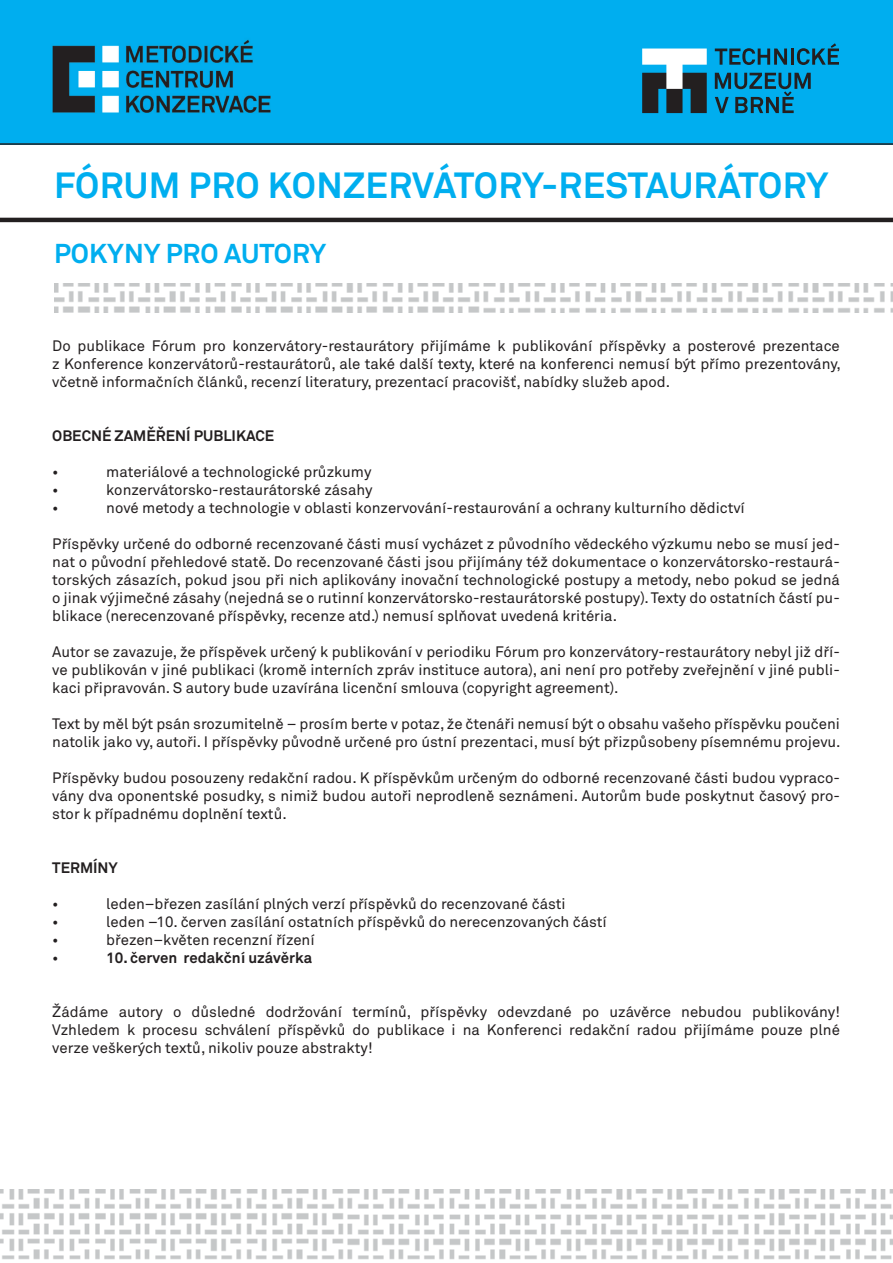
<style>
.page{position:relative;width:893px;height:1263px;background:#fff}
.page>*{position:absolute;margin:0;border:0;box-sizing:border-box;transform-origin:0 0}
.t1{font:700 36px "Akkurat CE";letter-spacing:.005em;color:#00aeef}
.t2{font:700 27px "Akkurat CE";color:#00aeef}
.t3{font:15px/18px "Akkurat CE";color:#231f20;text-align:justify}
.t4{font:700 15px "Akkurat CE";color:#231f20}
</style>
<div class="page">
<hr style="left:0;top:218px;width:893px;height:4px;background:#231f20">
<img style="left:0;top:1189px;width:893px;height:71px">
<div style="left:0;top:0;width:893px;height:145px;background:#00aeef"></div>
<svg style="left:715px;top:48px;width:72px;height:17px"></svg>
<hr style="left:791px;top:49px;width:3px;height:16px;background:#231f20">
<svg style="left:797px;top:43px;width:42px;height:22px"></svg>
<svg style="left:715px;top:73px;width:96px;height:40px;background:#0c7ba6"></svg>
<svg style="left:642px;top:49px;width:65px;height:64px"></svg>
<img style="left:37px;top:30px;width:249px;height:99px">
<img style="left:54px;top:283px;width:839px;height:29px">
<p class="t1" style="left:54px;top:163px;width:776px">FÓRUM PRO KONZERVÁTORY-RESTAURÁTORY</p>
<p class="t2" style="left:54px;top:236px;width:274px">POKYNY PRO AUTORY</p>
<p class="t3" style="left:52px;top:337px;width:790px">Do publikace Fórum pro konzervátory-restaurátory přijímáme k publikování příspěvky a posterové prezentace z Konference konzervátorů-restaurátorů, ale také další texty, které na konferenci nemusí být přímo prezentovány, včetně informačních článků, recenzí literatury, prezentací pracovišť, nabídky služeb apod.</p>
<p class="t4" style="left:52px;top:426px;width:224px">OBECNÉ ZAMĚŘENÍ PUBLIKACE</p>
<p class="t3" style="left:52px;top:463px;width:8px">•</p>
<p class="t3" style="left:106px;top:463px;width:267px">materiálové a technologické průzkumy</p>
<p class="t3" style="left:52px;top:481px;width:8px">•</p>
<p class="t3" style="left:106px;top:481px;width:268px">konzervátorsko-restaurátorské zásahy</p>
<p class="t3" style="left:52px;top:499px;width:8px">•</p>
<p class="t3" style="left:106px;top:499px;width:640px">nové metody a technologie v oblasti konzervování-restaurování a ochrany kulturního dědictví</p>
<p class="t3" style="left:52px;top:535px;width:789px">Příspěvky určené do odborné recenzované části musí vycházet z původního vědeckého výzkumu nebo se musí jed&shy;nat o původní přehledové statě. Do recenzované části jsou přijímány též dokumentace o konzervátorsko-restaurá&shy;torských zásazích, pokud jsou při nich aplikovány inovační technologické postupy a metody, nebo pokud se jedná o jinak výjimečné zásahy (nejedná se o rutinní konzervátorsko-restaurátorské postupy). Texty do ostatních částí pu&shy;blikace (nerecenzované příspěvky, recenze atd.) nemusí splňovat uvedená kritéria.</p>
<p class="t3" style="left:52px;top:643px;width:789px">Autor se zavazuje, že příspěvek určený k publikování v periodiku Fórum pro konzervátory-restaurátory nebyl již dří&shy;ve publikován v jiné publikaci (kromě interních zpráv instituce autora), ani není pro potřeby zveřejnění v jiné publi&shy;kaci připravován. S autory bude uzavírána licenční smlouva (copyright agreement).</p>
<p class="t3" style="left:52px;top:715px;width:790px">Text by měl být psán srozumitelně – prosím berte v potaz, že čtenáři nemusí být o obsahu vašeho příspěvku poučeni natolik jako vy, autoři. I příspěvky původně určené pro ústní prezentaci, musí být přizpůsobeny písemnému projevu.</p>
<p class="t3" style="left:52px;top:769px;width:789px">Příspěvky budou posouzeny redakční radou. K příspěvkům určeným do odborné recenzované části budou vypraco&shy;vány dva oponentské posudky, s nimiž budou autoři neprodleně seznámeni. Autorům bude poskytnut časový pro&shy;stor k případnému doplnění textů.</p>
<p class="t4" style="left:52px;top:858px;width:67px">TERMÍNY</p>
<p class="t3" style="left:52px;top:895px;width:8px">•</p>
<p class="t3" style="left:106px;top:895px;width:461px">leden–březen zasílání plných verzí příspěvků do recenzované části</p>
<p class="t3" style="left:52px;top:913px;width:8px">•</p>
<p class="t3" style="left:106px;top:913px;width:502px">leden –10. červen zasílání ostatních příspěvků do nerecenzovaných částí</p>
<p class="t3" style="left:52px;top:931px;width:8px">•</p>
<p class="t3" style="left:106px;top:931px;width:210px">březen–květen recenzní řízení</p>
<p class="t3" style="left:52px;top:949px;width:8px">•</p>
<p class="t4" style="left:106px;top:948px;width:207px">10. červen redakční uzávěrka</p>
<p class="t3" style="left:52px;top:1003px;width:789px">Žádáme autory o důsledné dodržování termínů, příspěvky odevzdané po uzávěrce nebudou publikovány!<br>Vzhledem k procesu schválení příspěvků do publikace i na Konferenci redakční radou přijímáme pouze plné verze veškerých textů, nikoliv pouze abstrakty!</p>
</div>
